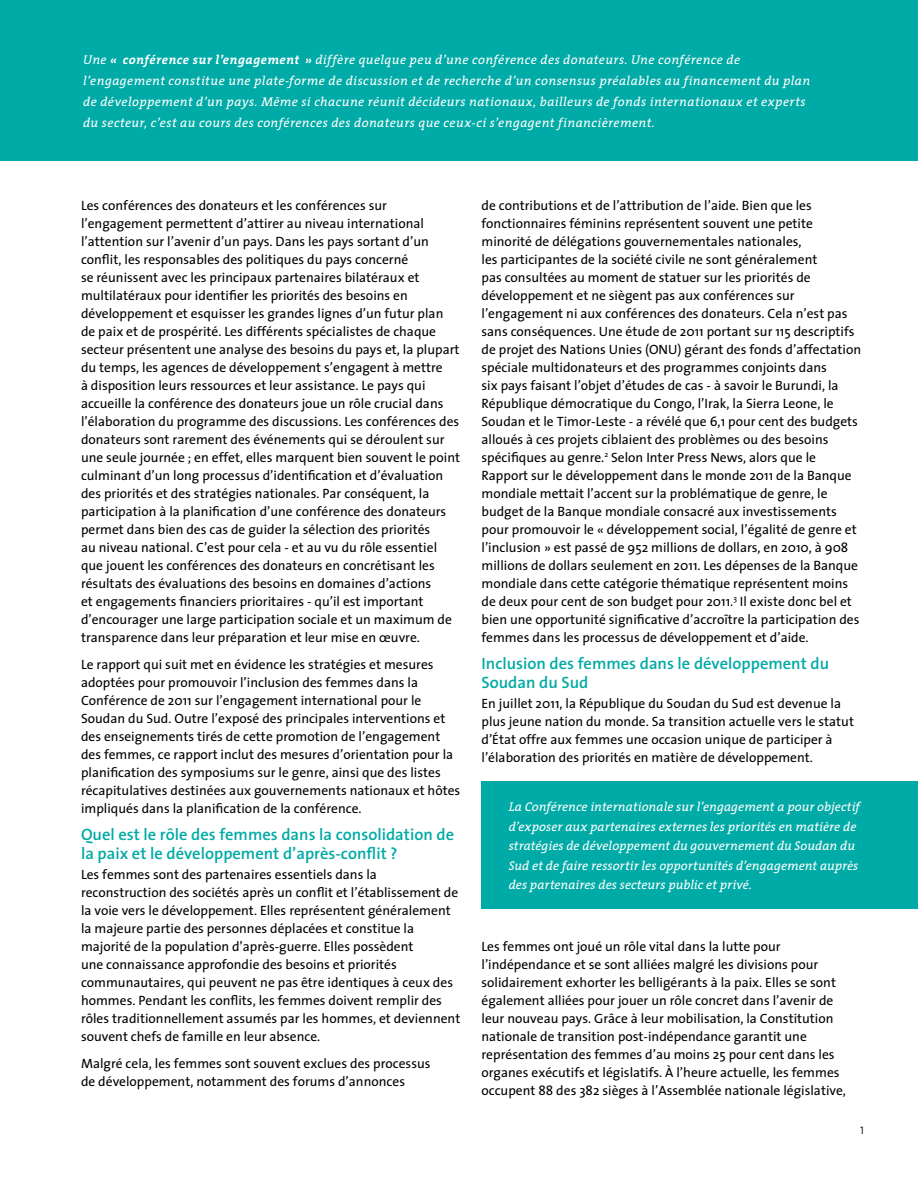
<style>
.page{position:relative;width:918px;height:1188px;background:#fff}
.page>*{position:absolute;margin:0;border:0;box-sizing:border-box;transform-origin:0 0}
.t1{font:600 16.5px/18.8px "The Sans";color:#00aaa6}
.t2{font:13.5px/18px "The Sans";color:#000}
.t3{font:italic 12.75px/21px "The Serif";letter-spacing:.025em;color:#fff}
.t4{font:italic 12.75px/19.5px "The Serif";color:#fff}
.t5{font:10.5px "Gotham";color:#000}
.s1{font-weight:700}
</style>
<div class="page">
<div style="left:0;top:0;width:918px;height:161px;background:#00aaa6"></div>
<div style="left:482px;top:782px;width:436px;height:127px;background:#00aaa6"></div>
<p class="t3" style="left:83px;top:48px;width:729px">Une <span class="s1">« conférence sur l’engagement »</span> diffère quelque peu d’une conférence des donateurs. Une conférence de l’engagement constitue une plate-forme de discussion et de recherche d’un consensus préalables au financement du plan de développement d’un pays. Même si chacune réunit décideurs nationaux, bailleurs de fonds internationaux et experts du secteur, c’est au cours des conférences des donateurs que ceux-ci s’engagent financièrement.</p>
<p class="t2" style="left:81px;top:196px;width:381px">Les conférences des donateurs et les conférences sur l’engagement permettent d’attirer au niveau international l’attention sur l’avenir d’un pays. Dans les pays sortant d’un conflit, les responsables des politiques du pays concerné<br>se réunissent avec les principaux partenaires bilatéraux et multilatéraux pour identifier les priorités des besoins en développement et esquisser les grandes lignes d’un futur plan de paix et de prospérité. Les différents spécialistes de chaque secteur présentent une analyse des besoins du pays et, la plupart du temps, les agences de développement s’engagent à mettre<br>à disposition leurs ressources et leur assistance. Le pays qui accueille la conférence des donateurs joue un rôle crucial dans l’élaboration du programme des discussions. Les conférences des donateurs sont rarement des événements qui se déroulent sur une seule journée ; en effet, elles marquent bien souvent le point culminant d’un long processus d’identification et d’évaluation des priorités et des stratégies nationales. Par conséquent, la participation à la planification d’une conférence des donateurs permet dans bien des cas de guider la sélection des priorités<br>au niveau national. C’est pour cela - et au vu du rôle essentiel que jouent les conférences des donateurs en concrétisant les résultats des évaluations des besoins en domaines d’actions<br>et engagements financiers prioritaires - qu’il est important d’encourager une large participation sociale et un maximum de transparence dans leur préparation et leur mise en œuvre.</p>
<p class="t2" style="left:81px;top:655px;width:381px">Le rapport qui suit met en évidence les stratégies et mesures adoptées pour promouvoir l’inclusion des femmes dans la Conférence de 2011 sur l’engagement international pour le Soudan du Sud. Outre l’exposé des principales interventions et des enseignements tirés de cette promotion de l’engagement des femmes, ce rapport inclut des mesures d’orientation pour la planification des symposiums sur le genre, ainsi que des listes récapitulatives destinées aux gouvernements nationaux et hôtes impliqués dans la planification de la conférence.</p>
<p class="t1" style="left:81px;top:825px;width:375px">Quel est le rôle des femmes dans la consolidation de la paix et le développement d’après-conflit ?</p>
<p class="t2" style="left:81px;top:865px;width:381px">Les femmes sont des partenaires essentiels dans la reconstruction des sociétés après un conflit et l’établissement de la voie vers le développement. Elles représentent généralement la majeure partie des personnes déplacées et constitue la majorité de la population d’après-guerre. Elles possèdent<br>une connaissance approfondie des besoins et priorités communautaires, qui peuvent ne pas être identiques à ceux des hommes. Pendant les conflits, les femmes doivent remplir des rôles traditionnellement assumés par les hommes, et deviennent souvent chefs de famille en leur absence.</p>
<p class="t2" style="left:81px;top:1054px;width:351px">Malgré cela, les femmes sont souvent exclues des processus de développement, notamment des forums d’annonces</p>
<p class="t2" style="left:481px;top:196px;width:381px">de contributions et de l’attribution de l’aide. Bien que les fonctionnaires féminins représentent souvent une petite minorité de délégations gouvernementales nationales,<br>les participantes de la société civile ne sont généralement<br>pas consultées au moment de statuer sur les priorités de développement et ne siègent pas aux conférences sur l’engagement ni aux conférences des donateurs. Cela n’est pas sans conséquences. Une étude de 2011 portant sur 115 descriptifs de projet des Nations Unies (ONU) gérant des fonds d’affectation spéciale multidonateurs et des programmes conjoints dans<br>six pays faisant l’objet d’études de cas - à savoir le Burundi, la République démocratique du Congo, l’Irak, la Sierra Leone, le Soudan et le Timor-Leste - a révélé que 6,1 pour cent des budgets alloués à ces projets ciblaient des problèmes ou des besoins spécifiques au genre.<sup>2</sup> Selon Inter Press News, alors que le Rapport sur le développement dans le monde 2011 de la Banque mondiale mettait l’accent sur la problématique de genre, le budget de la Banque mondiale consacré aux investissements pour promouvoir le « développement social, l’égalité de genre et l’inclusion » est passé de 952 millions de dollars, en 2010, à 908 millions de dollars seulement en 2011. Les dépenses de la Banque mondiale dans cette catégorie thématique représentent moins de deux pour cent de son budget pour 2011.<sup>3</sup> Il existe donc bel et bien une opportunité significative d’accroître la participation des femmes dans les processus de développement et d’aide.</p>
<p class="t1" style="left:482px;top:654px;width:349px">Inclusion des femmes dans le développement du<br>Soudan du Sud</p>
<p class="t2" style="left:482px;top:694px;width:374px">En juillet 2011, la République du Soudan du Sud est devenue la plus jeune nation du monde. Sa transition actuelle vers le statut d’État offre aux femmes une occasion unique de participer à l’élaboration des priorités en matière de développement.</p>
<p class="t4" style="left:509px;top:797px;width:353px">La Conférence internationale sur l’engagement a pour objectif d’exposer aux partenaires externes les priorités en matière de stratégies de développement du gouvernement du Soudan du Sud et de faire ressortir les opportunités d’engagement auprès des partenaires des secteurs public et privé.</p>
<p class="t2" style="left:482px;top:937px;width:366px">Les femmes ont joué un rôle vital dans la lutte pour l’indépendance et se sont alliées malgré les divisions pour solidairement exhorter les belligérants à la paix. Elles se sont également alliées pour jouer un rôle concret dans l’avenir de leur nouveau pays. Grâce à leur mobilisation, la Constitution nationale de transition post-indépendance garantit une représentation des femmes d’au moins 25 pour cent dans les organes exécutifs et législatifs. À l’heure actuelle, les femmes occupent 88 des 382 sièges à l’Assemblée nationale législative,</p>
<p class="t5" style="left:860px;top:1124px;width:5px">1</p>
</div>
